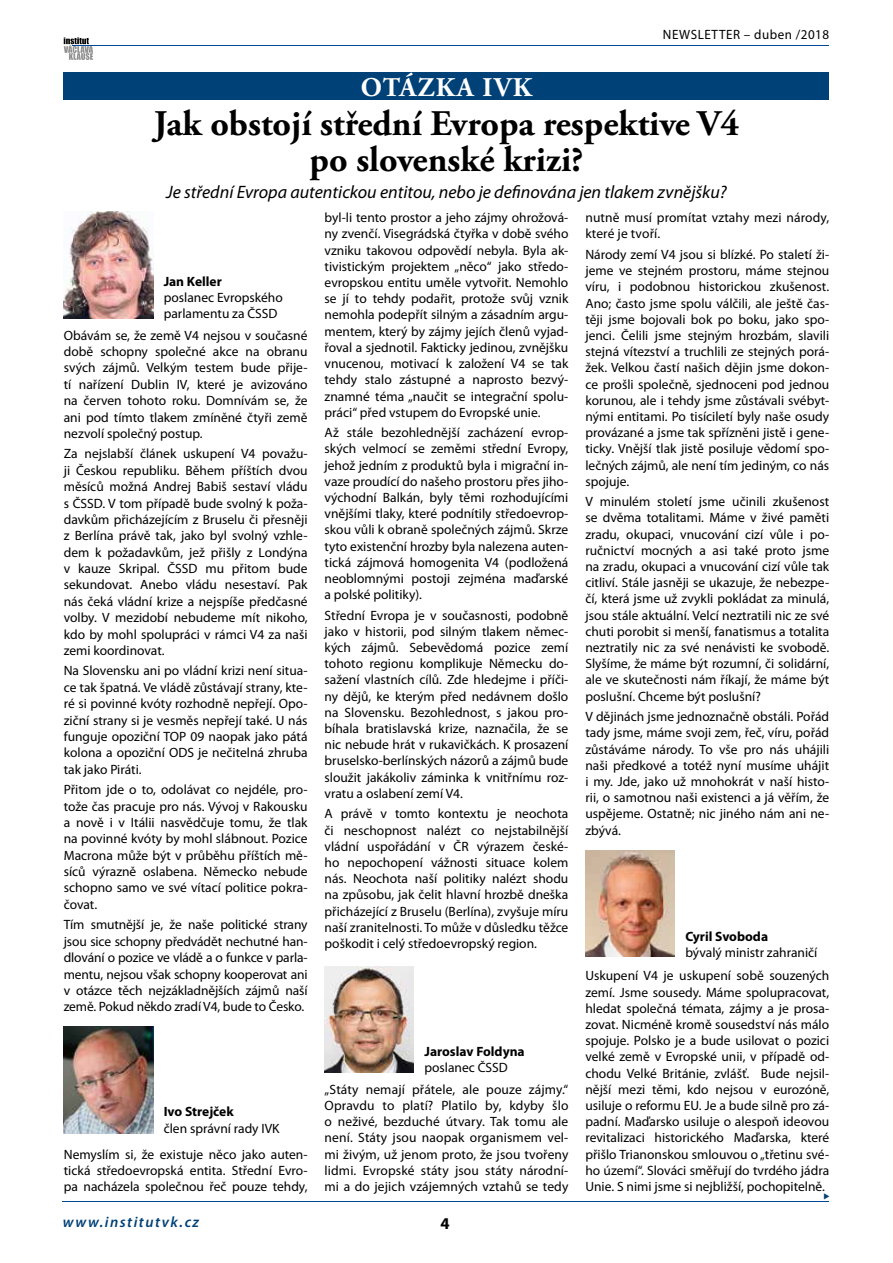
<style>
.page{position:relative;width:893px;height:1263px;background:#fff}
.page>*{position:absolute;margin:0;border:0;box-sizing:border-box;transform-origin:0 0}
.t1{font:700 36px/36px "Adobe Garamond Pro";color:#000;text-align:center}
.t2{font:700 27px "Adobe Garamond Pro";letter-spacing:.055em;color:#fff}
.t3{font:italic 18px "Myriad Pro";color:#000}
.t4{font:700 16.5px "Myriad Pro";color:#000}
.t5{font:italic 600 15px "Myriad Pro";letter-spacing:.1em;color:#004177}
.t6{font:13.5px/16.2px "Myriad Pro";color:#000;text-align:justify}
.t7{font:700 13.5px "Myriad Pro";color:#000}
.t8{font:13.5px "Myriad Pro";letter-spacing:.04em;color:#000}
</style>
<div class="page">
<svg style="left:64px;top:37px;width:29px;height:23px"></svg>
<hr style="left:72px;top:45px;width:242px;height:1px;background:#00489a">
<hr style="left:149px;top:45px;width:679px;height:1px;background:#00489a">
<hr style="left:63px;top:1201px;width:765px;height:1px;background:#00489a">
<img style="left:64px;top:212px;width:89px;height:106px">
<div style="left:64px;top:72px;width:765px;height:28px;background:#004177"></div>
<img style="left:325px;top:966px;width:89px;height:106px">
<img style="left:585px;top:850px;width:90px;height:107px">
<img style="left:64px;top:1027px;width:89px;height:106px">
<p class="t8" style="left:663px;top:27px;width:168px">NEWSLETTER – duben /2018</p>
<h2 class="t2" style="left:361px;top:72px;width:173px">OTÁZKA IVK</h2>
<h1 class="t1" style="left:154px;top:106px;width:587px">Jak obstojí střední Evropa respektive V4 po slovenské krizi?</h1>
<h3 class="t3" style="left:166px;top:183px;width:562px">Je střední Evropa autentickou entitou, nebo je definována jen tlakem zvnějšku?</h3>
<p class="t7" style="left:164px;top:274px;width:60px">Jan Keller</p>
<p class="t6" style="left:164px;top:290px;width:121px">poslanec Evropského parlamentu za ČSSD</p>
<p class="t6" style="left:64px;top:327px;width:245px">Obávám se, že země V4 nejsou v současné době schopny společné akce na obranu svých zájmů. Velkým testem bude přije&shy;tí nařízení Dublin IV, které je avizováno na červen tohoto roku. Domnívám se, že ani pod tímto tlakem zmíněné čtyři země nezvolí společný postup.</p>
<p class="t6" style="left:64px;top:446px;width:245px">Za nejslabší článek uskupení V4 považu&shy;ji Českou republiku. Během příštích dvou měsíců možná Andrej Babiš sestaví vládu s ČSSD. V tom případě bude svolný k poža&shy;davkům přicházejícím z Bruselu či přesněji z Berlína právě tak, jako byl svolný vzhle&shy;dem k požadavkům, jež přišly z Londýna v kauze Skripal. ČSSD mu přitom bude sekundovat. Anebo vládu nesestaví. Pak nás čeká vládní krize a nejspíše předčasné volby. V mezidobí nebudeme mít nikoho, kdo by mohl spolupráci v rámci V4 za naši zemi koordinovat.</p>
<p class="t6" style="left:64px;top:663px;width:245px">Na Slovensku ani po vládní krizi není situa&shy;ce tak špatná. Ve vládě zůstávají strany, kte&shy;ré si povinné kvóty rozhodně nepřejí. Opo&shy;ziční strany si je vesměs nepřejí také. U nás funguje opoziční TOP 09 naopak jako pátá kolona a opoziční ODS je nečitelná zhruba tak jako Piráti.</p>
<p class="t6" style="left:64px;top:782px;width:245px">Přitom jde o to, odolávat co nejdéle, pro&shy;tože čas pracuje pro nás. Vývoj v Rakousku a nově i v Itálii nasvědčuje tomu, že tlak na povinné kvóty by mohl slábnout. Pozice Macrona může být v průběhu příštích mě&shy;síců výrazně oslabena. Německo nebude schopno samo ve své vítací politice pokra&shy;čovat.</p>
<p class="t6" style="left:64px;top:917px;width:245px">Tím smutnější je, že naše politické strany jsou sice schopny předvádět nechutné han&shy;dlování o pozice ve vládě a o funkce v parla&shy;mentu, nejsou však schopny kooperovat ani v otázce těch nejzákladnějších zájmů naší země. Pokud někdo zradí V4, bude to Česko.</p>
<p class="t7" style="left:164px;top:1104px;width:71px">Ivo Strejček</p>
<p class="t6" style="left:164px;top:1121px;width:117px">člen správní rady IVK</p>
<p class="t6" style="left:64px;top:1146px;width:245px">Nemyslím si, že existuje něco jako auten&shy;tická středoevropská entita. Střední Evro&shy;pa nacházela společnou řeč pouze tehdy,</p>
<p class="t6" style="left:325px;top:210px;width:245px">byl-li tento prostor a jeho zájmy ohrožová&shy;ny zvenčí. Visegrádská čtyřka v době svého vzniku takovou odpovědí nebyla. Byla ak&shy;tivistickým projektem „něco“ jako středo&shy;evropskou entitu uměle vytvořit. Nemohlo se jí to tehdy podařit, protože svůj vznik nemohla podepřít silným a zásadním argu&shy;mentem, který by zájmy jejích členů vyjad&shy;řoval a sjednotil. Fakticky jedinou, zvnějšku vnucenou, motivací k založení V4 se tak tehdy stalo zástupné a naprosto bezvý&shy;znamné téma „naučit se integrační spolu&shy;práci“ před vstupem do Evropské unie.</p>
<p class="t6" style="left:325px;top:425px;width:245px">Až stále bezohlednější zacházení evrop&shy;ských velmocí se zeměmi střední Evropy, jehož jedním z produktů byla i migrační in&shy;vaze proudící do našeho prostoru přes jiho&shy;východní Balkán, byly těmi rozhodujícími vnějšími tlaky, které podnítily středoevrop&shy;skou vůli k obraně společných zájmů. Skrze tyto existenční hrozby byla nalezena auten&shy;tická zájmová homogenita V4 (podložená neoblomnými postoji zejména maďarské a polské politiky).</p>
<p class="t6" style="left:325px;top:607px;width:245px">Střední Evropa je v současnosti, podobně jako v historii, pod silným tlakem němec&shy;kých zájmů. Sebevědomá pozice zemí tohoto regionu komplikuje Německu do&shy;sažení vlastních cílů. Zde hledejme i příči&shy;ny dějů, ke kterým před nedávnem došlo na Slovensku. Bezohlednost, s jakou pro&shy;bíhala bratislavská krize, naznačila, že se nic nebude hrát v rukavičkách. K prosazení bruselsko-berlínských názorů a zájmů bude sloužit jakákoliv záminka k vnitřnímu roz&shy;vratu a oslabení zemí V4.</p>
<p class="t6" style="left:325px;top:806px;width:245px">A právě v tomto kontextu je neochota či neschopnost nalézt co nejstabilnější vládní uspořádání v ČR výrazem české&shy;ho nepochopení vážnosti situace kolem nás. Neochota naší politiky nalézt shodu na způsobu, jak čelit hlavní hrozbě dneška přicházející z Bruselu (Berlína), zvyšuje míru naší zranitelnosti. To může v důsledku těžce poškodit i celý středoevropský region.</p>
<p class="t7" style="left:424px;top:1044px;width:102px">Jaroslav Foldyna</p>
<p class="t6" style="left:424px;top:1060px;width:85px">poslanec ČSSD</p>
<p class="t6" style="left:325px;top:1081px;width:245px">„Státy nemají přátele, ale pouze zájmy.“ Opravdu to platí? Platilo by, kdyby šlo o neživé, bezduché útvary. Tak tomu ale není. Státy jsou naopak organismem vel&shy;mi živým, už jenom proto, že jsou tvořeny lidmi. Evropské státy jsou státy národní&shy;mi a do jejich vzájemných vztahů se tedy</p>
<p class="t5" style="left:63px;top:1213px;width:138px">www.institutvk.cz</p>
<p class="t4" style="left:440px;top:1214px;width:11px">4</p>
<p class="t6" style="left:585px;top:210px;width:245px">nutně musí promítat vztahy mezi národy, které je tvoří.</p>
<p class="t6" style="left:585px;top:247px;width:245px">Národy zemí V4 jsou si blízké. Po staletí ži&shy;jeme ve stejném prostoru, máme stejnou víru, i podobnou historickou zkušenost.<br>Ano; často jsme spolu válčili, ale ještě čas&shy;těji jsme bojovali bok po boku, jako spo&shy;jenci. Čelili jsme stejným hrozbám, slavili stejná vítezství a truchlili ze stejných porá&shy;žek. Velkou častí našich dějin jsme dokon&shy;ce prošli společně, sjednoceni pod jednou korunou, ale i tehdy jsme zůstávali svébyt&shy;nými entitami. Po tisíciletí byly naše osudy provázané a jsme tak spřízněni jistě i gene&shy;ticky. Vnější tlak jistě posiluje vědomí spo&shy;lečných zájmů, ale není tím jediným, co nás spojuje.</p>
<p class="t6" style="left:585px;top:494px;width:245px">V minulém století jsme učinili zkušenost se dvěma totalitami. Máme v živé paměti zradu, okupaci, vnucování cizí vůle i po&shy;ručnictví mocných a asi také proto jsme na zradu, okupaci a vnucování cizí vůle tak citliví. Stále jasněji se ukazuje, že nebezpe&shy;čí, která jsme už zvykli pokládat za minulá, jsou stále aktuální. Velcí neztratili nic ze své chuti porobit si menší, fanatismus a totalita neztratily nic za své nenávisti ke svobodě.<br>Slyšíme, že máme být rozumní, či solidární, ale ve skutečnosti nám říkají, že máme být poslušní. Chceme být poslušní?</p>
<p class="t6" style="left:585px;top:709px;width:245px">V dějinách jsme jednoznačně obstáli. Pořád tady jsme, máme svoji zem, řeč, víru, pořád zůstáváme národy. To vše pro nás uhájili naši předkové a totéž nyní musíme uhájit i my. Jde, jako už mnohokrát v naší histo&shy;rii, o samotnou naši existenci a já věřím, že uspějeme. Ostatně; nic jiného nám ani ne&shy;zbývá.</p>
<p class="t7" style="left:685px;top:928px;width:84px">Cyril Svoboda</p>
<p class="t6" style="left:685px;top:944px;width:134px">bývalý ministr zahraničí</p>
<p class="t6" style="left:585px;top:968px;width:245px">Uskupení V4 je uskupení sobě souzených zemí. Jsme sousedy. Máme spolupracovat, hledat společná témata, zájmy a je prosa&shy;zovat. Nicméně kromě sousedství nás málo spojuje. Polsko je a bude usilovat o pozici velké země v Evropské unii, v případě od&shy;chodu Velké Británie, zvlášť. Bude nejsil&shy;nější mezi těmi, kdo nejsou v eurozóně, usiluje o reformu EU. Je a bude silně pro zá&shy;padní. Maďarsko usiluje o alespoň ideovou revitalizaci historického Maďarska, které přišlo Trianonskou smlouvou o„třetinu své&shy;ho území“. Slováci směřují do tvrdého jádra Unie. S nimi jsme si nejbližší, pochopitelně.</p>
</div>
